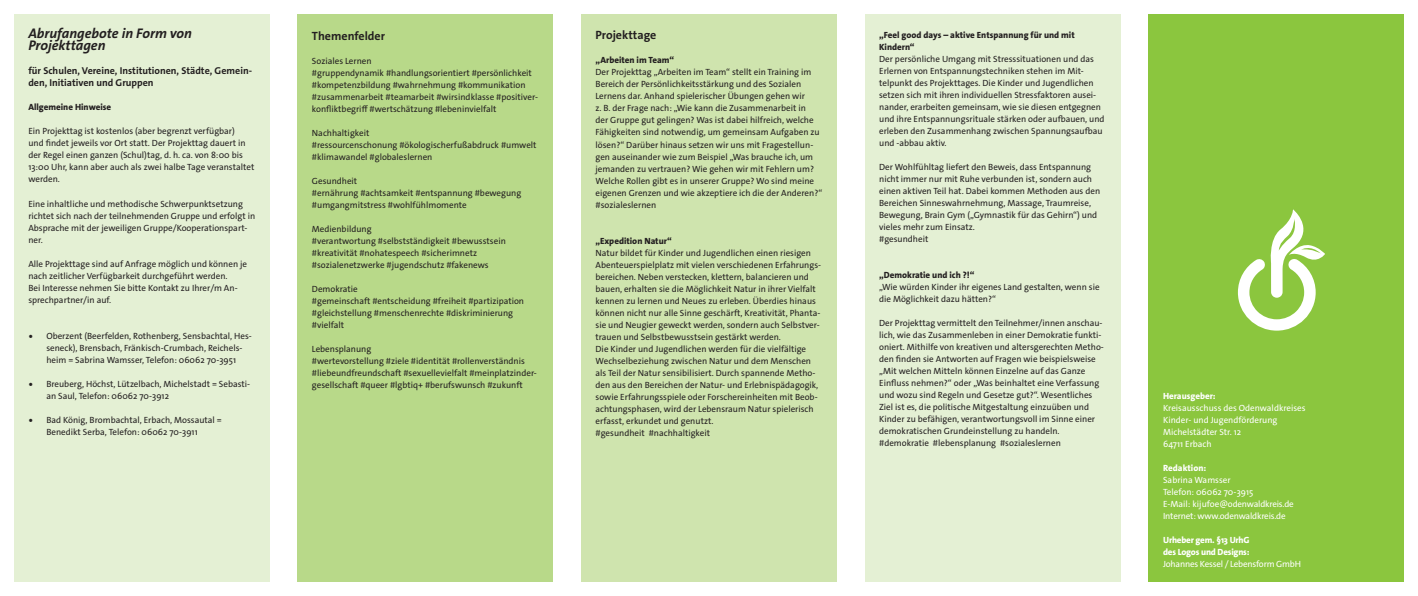
<style>
.page{position:relative;width:1418px;height:596px;background:#fff}
.page>*{position:absolute;margin:0;border:0;box-sizing:border-box;transform-origin:0 0}
.t1{font:italic 700 14px/12px "The Sans Os F";color:#231f20}
.t2{font:700 12px "The Sans Os F";color:#231f20}
.t3{font:700 10px/12px "The Sans Os F";color:#231f20}
.t4{font:9px/12px "The Sans Os F";color:#231f20}
.t5{font:9px/12px "The Sans Os F";letter-spacing:-.02em;color:#fff}
.t6{font:800 9px/12px "The Sans Os F";color:#231f20}
.t7{font:9px/12px "The Sans Os F";color:#fff}
.t8{font:800 9px/12px "The Sans Os F";letter-spacing:-.02em;color:#fff}
.t9{font:800 9px "The Sans Os F";color:#fff}
.s1{font-family:"Minion Pro";font-size:12px}
</style>
<div class="page">
<div style="left:1148px;top:14px;width:255px;height:567px;background:#8bc63e"></div>
<svg style="left:1237px;top:209px;width:87px;height:121px"></svg>
<div style="left:14px;top:14px;width:255px;height:567px;background:#e4f0d4"></div>
<div style="left:298px;top:14px;width:255px;height:567px;background:#b8d989"></div>
<div style="left:581px;top:14px;width:255px;height:567px;background:#cfe4ae"></div>
<div style="left:865px;top:14px;width:255px;height:567px;background:#e4f0d4"></div>
<h1 class="t1" style="left:28px;top:28px;width:165px">Abrufangebote in Form von<br>Projekttagen</h1>
<p class="t3" style="left:28px;top:65px;width:225px">für Schulen, Vereine, Institutionen, Städte, Gemein&shy;den, Initiativen und Gruppen</p>
<p class="t6" style="left:28px;top:101px;width:84px">Allgemeine Hinweise</p>
<p class="t4" style="left:28px;top:125px;width:227px">Ein Projekttag ist kostenlos (aber begrenzt verfügbar)<br>und findet jeweils vor Ort statt. Der Projekttag dauert in der Regel einen ganzen (Schul)tag, d. h. ca. von 8:00 bis 13:00 Uhr, kann aber auch als zwei halbe Tage veranstaltet werden.</p>
<p class="t4" style="left:28px;top:197px;width:228px">Eine inhaltliche und methodische Schwerpunktsetzung richtet sich nach der teilnehmenden Gruppe und erfolgt in Absprache mit der jeweiligen Gruppe/Kooperationspart&shy;ner.</p>
<p class="t4" style="left:28px;top:257px;width:220px">Alle Projekttage sind auf Anfrage möglich und können je nach zeitlicher Verfügbarkeit durchgeführt werden.<br>Bei Interesse nehmen Sie bitte Kontakt zu Ihrer/m An&shy;sprechpartner/in auf.</p>
<p class="t4" style="left:46px;top:329px;width:207px;text-indent:-18px"><span class="s1">•</span> Oberzent (Beerfelden, Rothenberg, Sensbachtal, Hes&shy;seneck), Brensbach, Fränkisch-Crumbach, Reichels&shy;heim = Sabrina Wamsser, Telefon: 06062 70-3951</p>
<p class="t4" style="left:46px;top:377px;width:205px;text-indent:-18px"><span class="s1">•</span> Breuberg, Höchst, Lützelbach, Michelstadt = Sebasti&shy;an Saul, Telefon: 06062 70-3912</p>
<p class="t4" style="left:46px;top:413px;width:177px;text-indent:-18px"><span class="s1">•</span> Bad König, Brombachtal, Erbach, Mossautal =<br>Benedikt Serba, Telefon: 06062 70-3911</p>
<h2 class="t2" style="left:312px;top:28px;width:75px">Themenfelder</h2>
<p class="t4" style="left:312px;top:55px;width:227px">Soziales Lernen<br>#gruppendynamik #handlungsorientiert #persönlichkeit #kompetenzbildung #wahrnehmung #kommunikation #zusammenarbeit #teamarbeit #wirsindklasse #positiver&shy;konfliktbegriff #wertschätzung #lebeninvielfalt</p>
<p class="t4" style="left:312px;top:127px;width:226px">Nachhaltigkeit<br>#ressourcenschonung #ökologischerfußabdruck #umwelt #klimawandel #globaleslernen</p>
<p class="t4" style="left:312px;top:175px;width:211px">Gesundheit<br>#ernährung #achtsamkeit #entspannung #bewegung #umgangmitstress #wohlfühlmomente</p>
<p class="t4" style="left:312px;top:223px;width:195px">Medienbildung<br>#verantwortung #selbstständigkeit #bewusstsein #kreativität #nohatespeech #sicherimnetz #sozialenetzwerke #jugendschutz #fakenews</p>
<p class="t4" style="left:312px;top:283px;width:214px">Demokratie<br>#gemeinschaft #entscheidung #freiheit #partizipation #gleichstellung #menschenrechte #diskriminierung #vielfalt</p>
<p class="t4" style="left:312px;top:343px;width:226px">Lebensplanung<br>#wertevorstellung #ziele #identität #rollenverständnis #liebeundfreundschaft #sexuellevielfalt #meinplatzinder&shy;gesellschaft #queer #lgbtiq+ #berufswunsch #zukunft</p>
<h2 class="t2" style="left:595px;top:28px;width:62px">Projekttage</h2>
<p class="t6" style="left:595px;top:54px;width:80px">„Arbeiten im Team“</p>
<p class="t4" style="left:595px;top:66px;width:228px">Der Projekttag „Arbeiten im Team“ stellt ein Training im Bereich der Persönlichkeitsstärkung und des Sozialen Lernens dar. Anhand spielerischer Übungen gehen wir<br>z. B. der Frage nach: „Wie kann die Zusammenarbeit in<br>der Gruppe gut gelingen? Was ist dabei hilfreich, welche Fähigkeiten sind notwendig, um gemeinsam Aufgaben zu lösen?“ Darüber hinaus setzen wir uns mit Fragestellun&shy;gen auseinander wie zum Beispiel „Was brauche ich, um jemanden zu vertrauen? Wie gehen wir mit Fehlern um?<br>Welche Rollen gibt es in unserer Gruppe? Wo sind meine eigenen Grenzen und wie akzeptiere ich die der Anderen?“ #sozialeslernen</p>
<p class="t6" style="left:595px;top:234px;width:78px">„Expedition Natur“</p>
<p class="t4" style="left:595px;top:246px;width:227px">Natur bildet für Kinder und Jugendlichen einen riesigen Abenteuerspielplatz mit vielen verschiedenen Erfahrungs&shy;bereichen. Neben verstecken, klettern, balancieren und bauen, erhalten sie die Möglichkeit Natur in ihrer Vielfalt kennen zu lernen und Neues zu erleben. Überdies hinaus können nicht nur alle Sinne geschärft, Kreativität, Phanta&shy;sie und Neugier geweckt werden, sondern auch Selbstver&shy;trauen und Selbstbewusstsein gestärkt werden.<br>Die Kinder und Jugendlichen werden für die vielfältige Wechselbeziehung zwischen Natur und dem Menschen als Teil der Natur sensibilisiert. Durch spannende Metho&shy;den aus den Bereichen der Natur- und Erlebnispädagogik, sowie Erfahrungsspiele oder Forschereinheiten mit Beob&shy;achtungsphasen, wird der Lebensraum Natur spielerisch erfasst, erkundet und genutzt.<br>#gesundheit #nachhaltigkeit</p>
<p class="t6" style="left:879px;top:29px;width:197px">„Feel good days – aktive Entspannung für und mit<br>Kindern“</p>
<p class="t4" style="left:879px;top:53px;width:227px">Der persönliche Umgang mit Stresssituationen und das Erlernen von Entspannungstechniken stehen im Mit&shy;telpunkt des Projekttages. Die Kinder und Jugendlichen setzen sich mit ihren individuellen Stressfaktoren ausei&shy;nander, erarbeiten gemeinsam, wie sie diesen entgegnen und ihre Entspannungsrituale stärken oder aufbauen, und erleben den Zusammenhang zwischen Spannungsaufbau und -abbau aktiv.</p>
<p class="t4" style="left:879px;top:161px;width:222px">Der Wohlfühltag liefert den Beweis, dass Entspannung nicht immer nur mit Ruhe verbunden ist, sondern auch einen aktiven Teil hat. Dabei kommen Methoden aus den Bereichen Sinneswahrnehmung, Massage, Traumreise, Bewegung, Brain Gym („Gymnastik für das Gehirn“) und vieles mehr zum Einsatz.<br>#gesundheit</p>
<p class="t6" style="left:879px;top:269px;width:97px">„Demokratie und ich ?!“</p>
<p class="t4" style="left:879px;top:281px;width:222px">„Wie würden Kinder ihr eigenes Land gestalten, wenn sie die Möglichkeit dazu hätten?“</p>
<p class="t4" style="left:879px;top:317px;width:226px">Der Projekttag vermittelt den Teilnehmer/innen anschau&shy;lich, wie das Zusammenleben in einer Demokratie funkti&shy;oniert. Mithilfe von kreativen und altersgerechten Metho&shy;den finden sie Antworten auf Fragen wie beispielsweise „Mit welchen Mitteln können Einzelne auf das Ganze Einfluss nehmen?“ oder „Was beinhaltet eine Verfassung und wozu sind Regeln und Gesetze gut?“. Wesentliches Ziel ist es, die politische Mitgestaltung einzuüben und Kinder zu befähigen, verantwortungsvoll im Sinne einer demokratischen Grundeinstellung zu handeln. #demokratie #lebensplanung #sozialeslernen</p>
<p class="t9" style="left:1163px;top:389px;width:54px">Herausgeber:</p>
<p class="t7" style="left:1163px;top:401px;width:144px">Kreisausschuss des Odenwaldkreises<br>Kinder- und Jugendförderung<br>Michelstädter Str. 12<br>64711 Erbach</p>
<p class="t9" style="left:1163px;top:461px;width:45px">Redaktion:</p>
<p class="t5" style="left:1163px;top:473px;width:132px">Sabrina Wamsser<br>Telefon: 06062 70-3915<br>E-Mail: kijufoe@odenwaldkreis.de<br>Internet: www.odenwaldkreis.de</p>
<p class="t8" style="left:1163px;top:533px;width:88px">Urheber gem. §13 UrhG des Logos und Designs:</p>
<p class="t5" style="left:1163px;top:557px;width:139px">Johannes Kessel / Lebensform GmbH</p>
</div>
